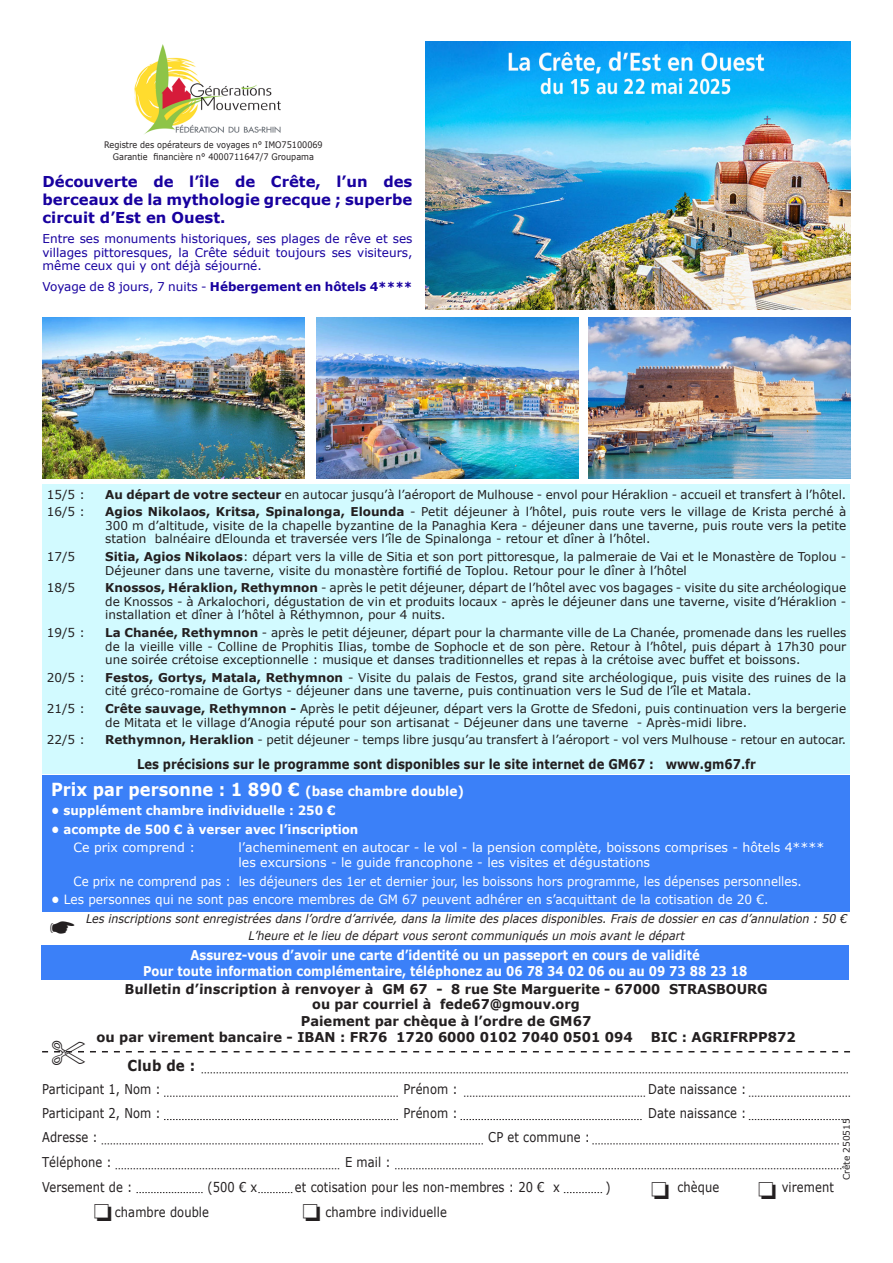
<style>
.page{position:relative;width:893px;height:1263px;background:#fff}
.page>*{position:absolute;margin:0;border:0;box-sizing:border-box;transform-origin:0 0}
.t1{font:700 18px "Verdana";color:#fff;scale:.9 1}
.t2{font:700 15px/18px "Verdana";color:#18009f;text-align:justify}
.t3{font:700 15px "Verdana";letter-spacing:.01em;color:#231f20;scale:.9 1}
.t4{font:13.5px "Verdana";letter-spacing:.01em;color:#231f20;scale:.85 1}
.t5{font:700 13.5px "Verdana";color:#fff;scale:.86 1}
.t6{font:700 13.5px "Verdana";color:#231f20}
.t7{font:700 13.5px "Verdana";color:#231f20;scale:.95 1}
.t8{font:700 13.5px "Verdana";color:#231f20;scale:.86 1}
.t9{font:12.75px "Verdana";color:#fff}
.t10{font:12.75px "Verdana";color:#fff;scale:.92 1}
.t11{font:12.75px "Verdana";color:#fff;scale:.95 1}
.t12{font:700 12.75px "Verdana";color:#fff;scale:.93 1}
.t13{font:12.15px/13.5px "Verdana";color:#231f20}
.t14{font:12.15px/13.5px "Verdana";color:#18009f;text-align:justify}
.t15{font:700 12.15px "Verdana";color:#18009f}
.t16{font:italic 12px "Verdana";color:#231f20;scale:.92 1}
.t17{font:9px "Verdana";color:#231f20;scale:.9 1}
.t18{font:9px "Verdana";color:#231f20}
.s1{font-weight:400}
.s2{font-weight:700}
.s3{font-size:13.5px}
</style>
<div class="page">
<div style="left:43px;top:485px;width:807px;height:289px;background:#d2faff"></div>
<img style="left:317px;top:317px;width:261px;height:162px">
<img style="left:589px;top:317px;width:261px;height:162px">
<img style="left:43px;top:317px;width:261px;height:162px">
<img style="left:425px;top:42px;width:425px;height:268px">
<img style="left:135px;top:45px;width:146px;height:89px">
<svg style="left:202px;top:1072px;width:646px;height:1px"></svg>
<svg style="left:164px;top:1096px;width:234px;height:1px"></svg>
<svg style="left:464px;top:1096px;width:181px;height:1px"></svg>
<svg style="left:564px;top:1192px;width:38px;height:1px"></svg>
<svg style="left:164px;top:1119px;width:234px;height:1px"></svg>
<svg style="left:749px;top:1119px;width:100px;height:1px"></svg>
<svg style="left:102px;top:1143px;width:381px;height:1px"></svg>
<svg style="left:592px;top:1143px;width:247px;height:1px"></svg>
<svg style="left:136px;top:1192px;width:67px;height:1px"></svg>
<svg style="left:116px;top:1168px;width:223px;height:1px"></svg>
<svg style="left:395px;top:1168px;width:446px;height:1px"></svg>
<svg style="left:749px;top:1096px;width:101px;height:1px"></svg>
<svg style="left:460px;top:1119px;width:182px;height:1px"></svg>
<svg style="left:258px;top:1192px;width:34px;height:1px"></svg>
<div style="left:41px;top:946px;width:808px;height:34px;background:#3b80f8"></div>
<div style="left:43px;top:775px;width:807px;height:136px;background:#3b80f8"></div>
<svg style="left:42px;top:1051px;width:808px;height:2px"></svg>
<p class="t17" style="left:104px;top:138px;width:244px">Registre des opérateurs de voyages n° IMO75100069</p>
<p class="t17" style="left:113px;top:150px;width:225px">Garantie financière n° 4000711647/7 Groupama</p>
<p class="t2" style="left:43px;top:172px;width:371px">Découverte de l’île de Crête, l’un des berceaux de la mythologie grecque ; superbe circuit d’Est en Ouest.</p>
<p class="t14" style="left:43px;top:232px;width:371px">Entre ses monuments historiques, ses plages de rêve et ses villages pittoresques, la Crête séduit toujours ses visiteurs, même ceux qui y ont déjà séjourné.</p>
<p class="t15" style="left:43px;top:278px;width:371px"><span class="s1">Voyage de 8 jours, 7 nuits -</span> Hébergement en hôtels 4****</p>
<p class="t13" style="left:47px;top:487px;width:40px">15/5 :</p>
<p class="t13" style="left:105px;top:487px;width:742px"><span class="s2">Au départ de votre secteur</span> en autocar jusqu’à l’aéroport de Mulhouse - envol pour Héraklion - accueil et transfert à l’hôtel.</p>
<p class="t13" style="left:47px;top:505px;width:40px">16/5 :</p>
<p class="t13" style="left:105px;top:505px;width:742px;text-align:justify"><span class="s2">Agios Nikolaos, Kritsa, Spinalonga, Elounda</span> - Petit déjeuner à l’hôtel, puis route vers le village de Krista perché à 300 m d’altitude, visite de la chapelle byzantine de la Panaghia Kera - déjeuner dans une taverne, puis route vers la petite station balnéaire dElounda et traversée vers l’île de Spinalonga - retour et dîner à l’hôtel.</p>
<p class="t13" style="left:47px;top:550px;width:30px">17/5</p>
<p class="t13" style="left:105px;top:550px;width:742px"><span class="s2">Sitia, Agios Nikolaos</span>: départ vers la ville de Sitia et son port pittoresque, la palmeraie de Vai et le Monastère de Toplou -<br>Déjeuner dans une taverne, visite du monastère fortifié de Toplou. Retour pour le dîner à l’hôtel</p>
<p class="t13" style="left:47px;top:581px;width:30px">18/5</p>
<p class="t13" style="left:105px;top:581px;width:743px"><span class="s2">Knossos, Héraklion, Rethymnon</span> - après le petit déjeuner, départ de l’hôtel avec vos bagages - visite du site archéologique de Knossos - à Arkalochori, dégustation de vin et produits locaux - après le déjeuner dans une taverne, visite d’Héraklion -</p>
<p class="t13" style="left:105px;top:608px;width:342px">installation et dîner à l’hôtel à Réthymnon, pour 4 nuits.</p>
<p class="t13" style="left:47px;top:626px;width:40px">19/5 :</p>
<p class="t13" style="left:105px;top:626px;width:742px;text-align:justify"><span class="s2">La Chanée, Rethymnon</span> - après le petit déjeuner, départ pour la charmante ville de La Chanée, promenade dans les ruelles de la vieille ville - Colline de Prophitis Ilias, tombe de Sophocle et de son père. Retour à l’hôtel, puis départ à 17h30 pour une soirée crétoise exceptionnelle : musique et danses traditionnelles et repas à la crétoise avec buffet et boissons.</p>
<p class="t13" style="left:47px;top:671px;width:40px">20/5 :</p>
<p class="t13" style="left:105px;top:671px;width:742px"><span class="s2">Festos, Gortys, Matala, Rethymnon</span> - Visite du palais de Festos, grand site archéologique, puis visite des ruines de la cité gréco-romaine de Gortys - déjeuner dans une taverne, puis continuation vers le Sud de l’île et Matala.</p>
<p class="t13" style="left:47px;top:702px;width:40px">21/5 :</p>
<p class="t13" style="left:105px;top:702px;width:742px"><span class="s2">Crête sauvage, Rethymnon -</span> Après le petit déjeuner, départ vers la Grotte de Sfedoni, puis continuation vers la bergerie de Mitata et le village d’Anogia réputé pour son artisanat - Déjeuner dans une taverne - Après-midi libre.</p>
<p class="t13" style="left:47px;top:733px;width:40px">22/5 :</p>
<p class="t13" style="left:105px;top:733px;width:742px"><span class="s2">Rethymnon, Heraklion</span> - petit déjeuner - temps libre jusqu’au transfert à l’aéroport - vol vers Mulhouse - retour en autocar.</p>
<p class="t8" style="left:137px;top:755px;width:721px">Les précisions sur le programme sont disponibles sur le site internet de GM67 : www.gm67.fr</p>
<p class="t1" style="left:51px;top:777px;width:460px">Prix par personne : 1 890 € <span class="s3">(base chambre double)</span></p>
<p class="t12" style="left:51px;top:801px;width:308px">• supplément chambre individuelle : 250 €</p>
<p class="t12" style="left:51px;top:820px;width:332px">• acompte de 500 € à verser avec l’inscription</p>
<p class="t9" style="left:74px;top:839px;width:123px">Ce prix comprend :</p>
<p class="t9" style="left:239px;top:839px;width:587px">l’acheminement en autocar - le vol - la pension complète, boissons comprises - hôtels 4****</p>
<p class="t9" style="left:239px;top:854px;width:413px">les excursions - le guide francophone - les visites et dégustations</p>
<p class="t10" style="left:74px;top:872px;width:793px">Ce prix ne comprend pas : les déjeuners des 1er et dernier jour, les boissons hors programme, les dépenses personnelles.</p>
<p class="t11" style="left:51px;top:891px;width:757px"><span class="s2">•</span> Les personnes qui ne sont pas encore membres de GM 67 peuvent adhérer en s’acquittant de la cotisation de 20 €.</p>
<p class="t16" style="left:86px;top:911px;width:829px">Les inscriptions sont enregistrées dans l’ordre d’arrivée, dans la limite des places disponibles. Frais de dossier en cas d’annulation : 50 €</p>
<p class="t16" style="left:248px;top:927px;width:476px">L’heure et le lieu de départ vous seront communiqués un mois avant le départ</p>
<p class="t5" style="left:190px;top:945px;width:594px">Assurez-vous d’avoir une carte d’identité ou un passeport en cours de validité</p>
<p class="t5" style="left:143px;top:962px;width:704px">Pour toute information complémentaire, téléphonez au 06 78 34 02 06 ou au 09 73 88 23 18</p>
<p class="t7" style="left:124px;top:979px;width:679px">Bulletin d’inscription à renvoyer à GM 67 - 8 rue Ste Marguerite - 67000 STRASBOURG</p>
<p class="t7" style="left:312px;top:995px;width:283px">ou par courriel à fede67@gmouv.org</p>
<p class="t6" style="left:301px;top:1011px;width:292px">Paiement par chèque à l’ordre de GM67</p>
<p class="t6" style="left:97px;top:1027px;width:538px">ou par virement bancaire - IBAN : FR76 1720 6000 0102 7040 0501 094</p>
<p class="t6" style="left:651px;top:1027px;width:146px">BIC : AGRIFRPP872</p>
<p class="t3" style="left:128px;top:1055px;width:77px">Club de :</p>
<p class="t4" style="left:42px;top:1080px;width:141px">Participant 1, Nom :</p>
<p class="t4" style="left:404px;top:1080px;width:65px">Prénom :</p>
<p class="t4" style="left:648px;top:1080px;width:117px">Date naissance :</p>
<p class="t4" style="left:42px;top:1103px;width:141px">Participant 2, Nom :</p>
<p class="t4" style="left:404px;top:1103px;width:65px">Prénom :</p>
<p class="t4" style="left:648px;top:1103px;width:117px">Date naissance :</p>
<p class="t4" style="left:42px;top:1128px;width:67px">Adresse :</p>
<p class="t4" style="left:488px;top:1128px;width:121px">CP et commune :</p>
<p class="t4" style="left:42px;top:1153px;width:84px">Téléphone :</p>
<p class="t4" style="left:345px;top:1153px;width:55px">E mail :</p>
<p class="t4" style="left:42px;top:1178px;width:108px">Versement de :</p>
<p class="t4" style="left:207px;top:1178px;width:60px">(500 € x</p>
<p class="t4" style="left:295px;top:1178px;width:313px">et cotisation pour les non-membres : 20 € x</p>
<p class="t4" style="left:606px;top:1178px;width:8px">)</p>
<p class="t4" style="left:677px;top:1178px;width:51px">chèque</p>
<p class="t4" style="left:782px;top:1178px;width:63px">virement</p>
<p class="t4" style="left:115px;top:1202px;width:112px">chambre double</p>
<p class="t4" style="left:325px;top:1202px;width:144px">chambre individuelle</p>
<p class="t18" style="left:840px;top:1180px;width:63px;rotate:-90deg">Crête 250515</p>
</div>
